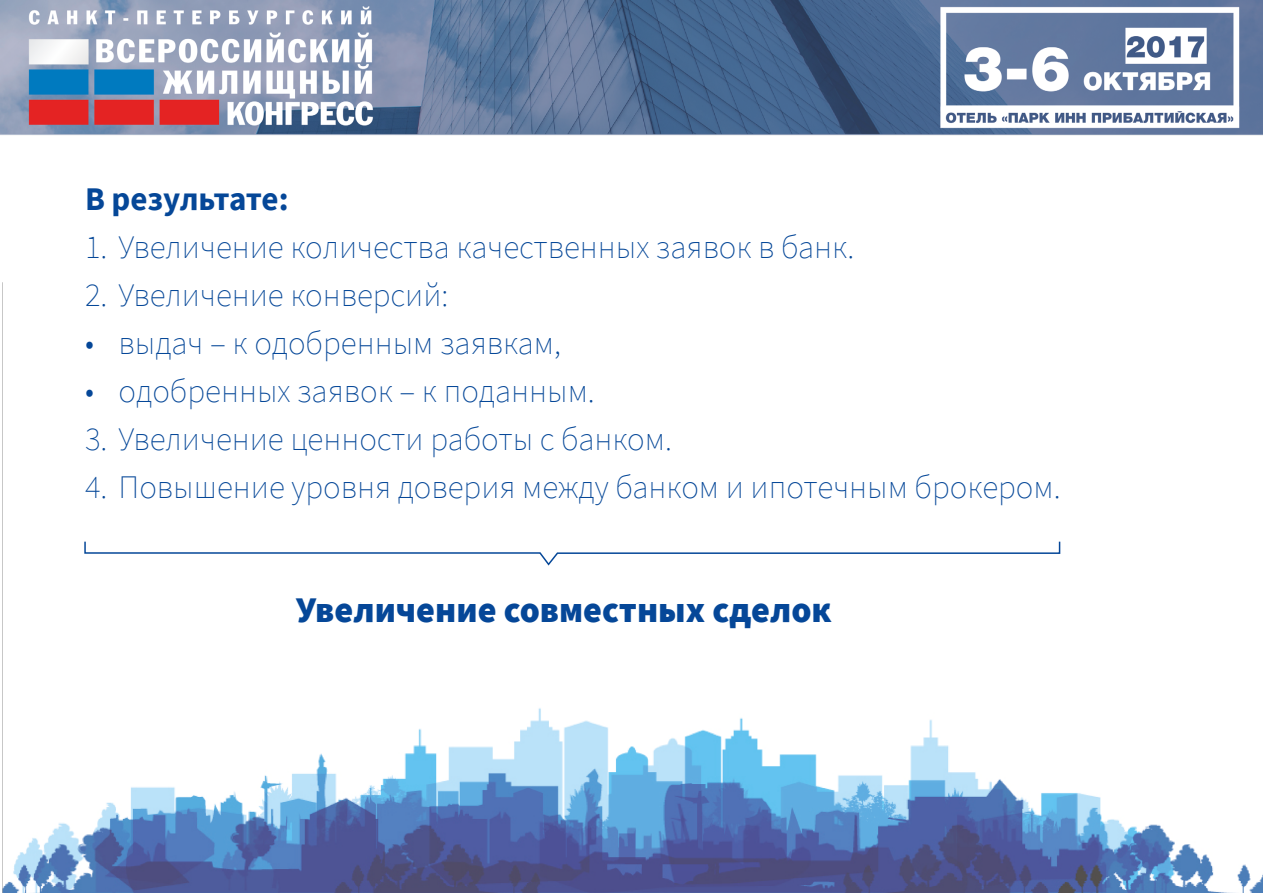
<style>
.page{position:relative;width:1263px;height:893px;background:#fff}
.page>*{position:absolute;margin:0;border:0;box-sizing:border-box;transform-origin:0 0}
.t1{font:900 36px "Source Sans Pro";color:#054798}
.t2{font:200 33px "Source Sans Pro";color:#054798}
.t3{font:700 33px "Source Sans Pro";letter-spacing:-.015em;color:#054798}
</style>
<div class="page">
<img style="left:0;top:0;width:1263px;height:136px">
<img style="left:2px;top:283px;width:1261px;height:610px">
<svg style="left:84px;top:540px;width:977px;height:27px"></svg>
<p class="t3" style="left:85px;top:176px;width:205px">В результате:</p>
<p class="t2" style="left:85px;top:227px;width:771px">1. Увеличение количества качественных заявок в банк.</p>
<p class="t2" style="left:85px;top:275px;width:365px">2. Увеличение конверсий:</p>
<p class="t2" style="left:85px;top:323px;width:477px">• выдач – к одобренным заявкам,</p>
<p class="t2" style="left:85px;top:371px;width:511px">• одобренных заявок – к поданным.</p>
<p class="t2" style="left:85px;top:419px;width:588px">3. Увеличение ценности работы с банком.</p>
<p class="t2" style="left:85px;top:468px;width:977px">4. Повышение уровня доверия между банком и ипотечным брокером.</p>
<p class="t1" style="left:296px;top:585px;width:537px">Увеличение совместных сделок</p>
</div>
